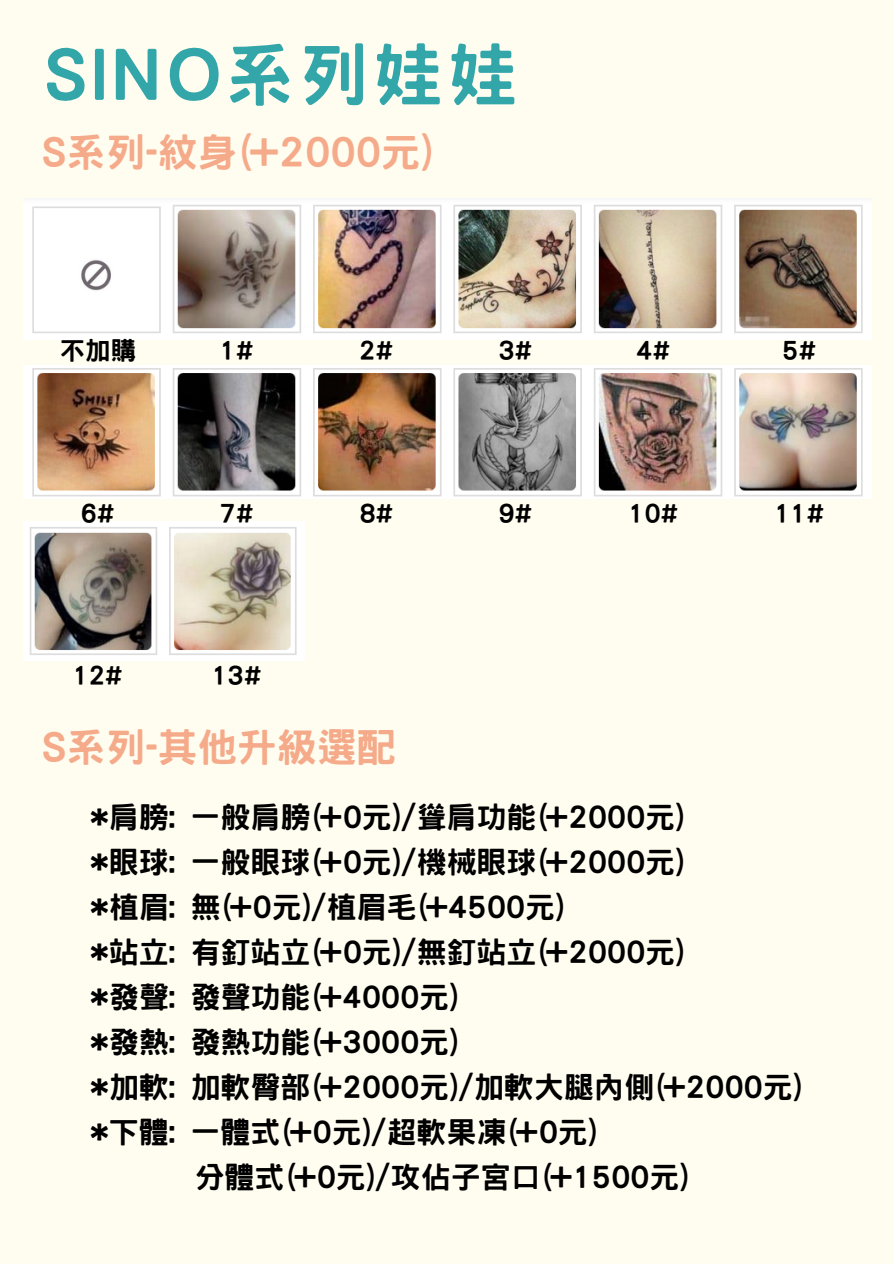
<style>
.page{position:relative;width:894px;height:1264px;background:#fff}
.page>*{position:absolute;margin:0;border:0;box-sizing:border-box;transform-origin:0 0}
.t1{font:800 69.45px "Han Wang Hei";letter-spacing:.07em;color:#33a6aa}
.t2{font:800 39.75px "Han Wang Hei";color:#f5aa8a}
.t3{font:800 30px "Han Wang Hei";color:#000}
.t4{font:800 25.35px "Han Wang Hei";color:#000}
</style>
<div class="page">
<div style="left:0;top:0;width:893px;height:1263px;background:#fffdf0"></div>
<img style="left:23px;top:200px;width:848px;height:140px">
<img style="left:23px;top:365px;width:848px;height:133px">
<img style="left:23px;top:521px;width:281px;height:139px">
<h1 class="t1" style="left:45px;top:40px;width:474px">SINO系列娃娃</h1>
<h2 class="t2" style="left:42px;top:132px;width:391px">S系列-紋身(+2000元)</h2>
<p class="t4" style="left:60px;top:337px;width:78px">不加購</p>
<p class="t4" style="left:219px;top:337px;width:36px">1#</p>
<p class="t4" style="left:359px;top:337px;width:36px">2#</p>
<p class="t4" style="left:498px;top:337px;width:36px">3#</p>
<p class="t4" style="left:636px;top:337px;width:36px">4#</p>
<p class="t4" style="left:782px;top:337px;width:36px">5#</p>
<p class="t4" style="left:81px;top:501px;width:36px">6#</p>
<p class="t4" style="left:219px;top:501px;width:36px">7#</p>
<p class="t4" style="left:359px;top:501px;width:36px">8#</p>
<p class="t4" style="left:498px;top:501px;width:36px">9#</p>
<p class="t4" style="left:628px;top:501px;width:52px">10#</p>
<p class="t4" style="left:773px;top:501px;width:52px">11#</p>
<p class="t4" style="left:72px;top:662px;width:52px">12#</p>
<p class="t4" style="left:211px;top:662px;width:52px">13#</p>
<h2 class="t2" style="left:42px;top:727px;width:355px">S系列-其他升級選配</h2>
<p class="t3" style="left:89px;top:802px;width:595px">*肩膀: 一般肩膀(+0元)/聳肩功能(+2000元)</p>
<p class="t3" style="left:89px;top:847px;width:595px">*眼球: 一般眼球(+0元)/機械眼球(+2000元)</p>
<p class="t3" style="left:89px;top:892px;width:475px">*植眉: 無(+0元)/植眉毛(+4500元)</p>
<p class="t3" style="left:89px;top:937px;width:595px">*站立: 有釘站立(+0元)/無釘站立(+2000元)</p>
<p class="t3" style="left:89px;top:982px;width:370px">*發聲: 發聲功能(+4000元)</p>
<p class="t3" style="left:89px;top:1027px;width:370px">*發熱: 發熱功能(+3000元)</p>
<p class="t3" style="left:89px;top:1072px;width:713px">*加軟: 加軟臀部(+2000元)/加軟大腿內側(+2000元)</p>
<p class="t3" style="left:89px;top:1117px;width:508px">*下體: 一體式(+0元)/超軟果凍(+0元)</p>
<p class="t3" style="left:194px;top:1162px;width:495px">分體式(+0元)/攻佔子宮口(+1500元)</p>
</div>
